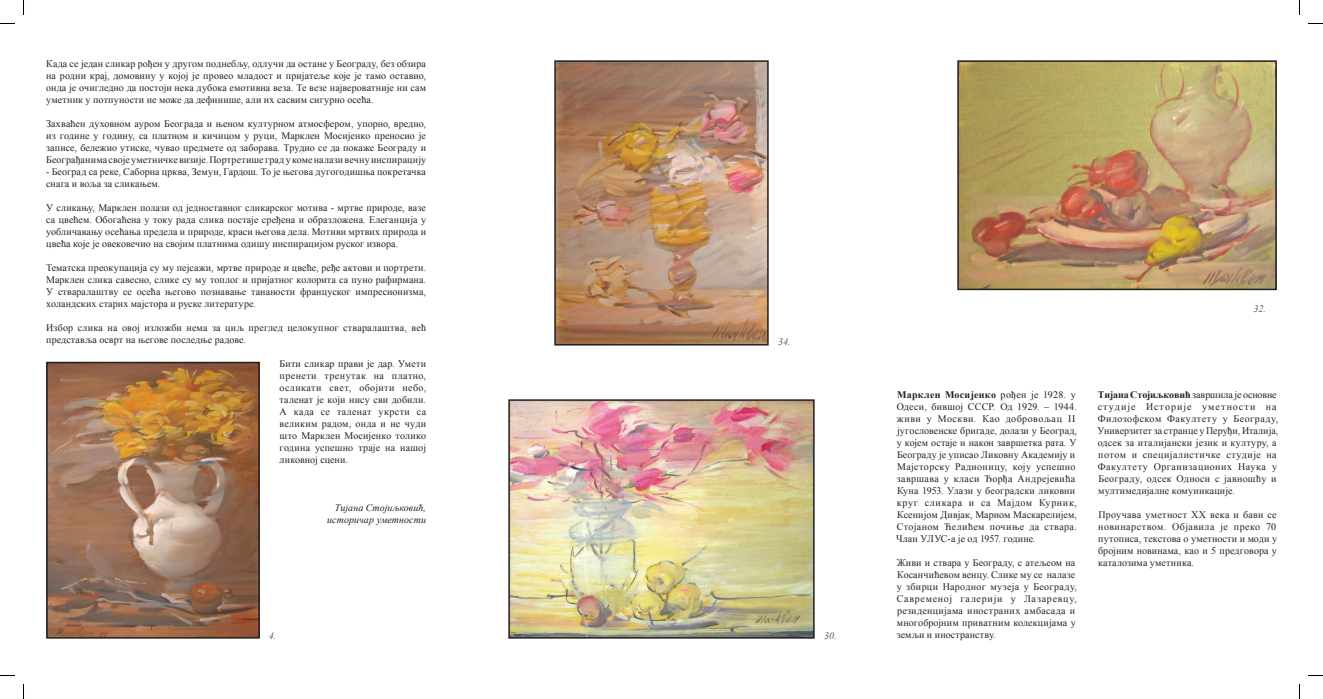
<style>
.page{position:relative;width:1323px;height:699px;background:#fff}
.page>*{position:absolute;margin:0;border:0;box-sizing:border-box;transform-origin:0 0}
.t1{font:10px/12px "Times New Roman";letter-spacing:.02em;color:#231f20;text-align:justify}
.t2{font:italic 10px/12px "Times New Roman";letter-spacing:.005em;color:#231f20;text-align:right}
.t3{font:italic 10px "Times New Roman";color:#57585a}
.s1{font-weight:700}
</style>
<div class="page">
<img style="left:960px;top:63px;width:313px;height:224px">
<div style="left:957px;top:60px;width:319px;height:230px;border:2px solid #231f20"></div>
<img style="left:557px;top:63px;width:208px;height:280px">
<div style="left:554px;top:60px;width:214px;height:286px;border:2px solid #231f20"></div>
<img style="left:49px;top:365px;width:208px;height:271px">
<div style="left:46px;top:362px;width:214px;height:277px;border:2px solid #231f20"></div>
<img style="left:511px;top:402px;width:300px;height:234px">
<div style="left:508px;top:399px;width:306px;height:240px;border:2px solid #231f20"></div>
<svg style="left:0;top:23px;width:15px;height:1px"></svg>
<svg style="left:1308px;top:23px;width:15px;height:1px"></svg>
<svg style="left:0;top:675px;width:15px;height:1px"></svg>
<svg style="left:1308px;top:675px;width:15px;height:1px"></svg>
<svg style="left:23px;top:0;width:1px;height:15px"></svg>
<svg style="left:23px;top:684px;width:1px;height:15px"></svg>
<svg style="left:1299px;top:0;width:1px;height:15px"></svg>
<svg style="left:1299px;top:684px;width:1px;height:15px"></svg>
<p class="t1" style="left:46px;top:58px;width:381px">Када се један сликар рођен у другом поднебљу, одлучи да остане у Београду, без обзира на родни крај, домовину у којој је провео младост и пријатеље које је тамо оставио, онда је очигледно да постоји нека дубока емотивна веза. Те везе највероватније ни сам уметник у потпуности не може да дефинише, али их сасвим сигурно осећа.</p>
<p class="t1" style="left:46px;top:118px;width:381px">Захваћен духовном ауром Београда и њеном културном атмосфером, упорно, вредно, из године у годину, са платном и кичицом у руци, Марклен Мосијенко преносио је записе, бележио утиске, чувао предмете од заборава. Трудио се да покаже Београду и Београђанима своје уметничке визије. Портретише град у коме налази вечну инспирацију</p>
<p class="t1" style="left:46px;top:166px;width:381px">- Београд са реке, Саборна црква, Земун, Гардош. То је његова дугогодишња покретачка снага и воља за сликањем.</p>
<p class="t1" style="left:46px;top:202px;width:381px">У сликању, Марклен полази од једноставног сликарског мотива - мртве природе, вазе са цвећем. Обогаћена у току рада слика постаје сређена и образложена. Елеганција у уобличавању осећања предела и природе, краси његова дела. Мотиви мртвих природа и цвећа које је овековечио на својим платнима одишу инспирацијом руског извора.</p>
<p class="t1" style="left:46px;top:262px;width:381px">Тематска преокупација су му пејсажи, мртве природе и цвеће, ређе актови и портрети.<br>Марклен слика савесно, слике су му топлог и пријатног колорита са пуно рафирмана.<br>У стваралаштву се осећа његово познавање тананости француског импресионизма, холандских старих мајстора и руске литературе.</p>
<p class="t1" style="left:46px;top:322px;width:381px">Избор слика на овој изложби нема за циљ преглед целокупног стваралаштва, већ представља осврт на његове последње радове.</p>
<p class="t1" style="left:280px;top:358px;width:148px">Бити сликар прави је дар. Умети пренети тренутак на платно, осликати свет, обојити небо, таленат је који нису сви добили.<br>А када се таленат укрсти са великим радом, онда и не чуди што Марклен Мосијенко толико година успешно траје на нашој ликовној сцени.</p>
<p class="t2" style="left:327px;top:502px;width:100px">Тијана Стојиљковић, историчар уметности</p>
<p class="t3" style="left:269px;top:628px;width:9px">4.</p>
<p class="t3" style="left:778px;top:335px;width:14px">34.</p>
<p class="t3" style="left:824px;top:628px;width:14px">30.</p>
<p class="t3" style="left:1253px;top:302px;width:14px">32.</p>
<p class="t1" style="left:896px;top:388px;width:182px;text-align:left"><span class="s1">Марклен Мосијенко</span> рођен је 1928. у Одеси, бившој СССР. Од 1929. – 1944. живи у Москви. Као добровољац II југословенске бригаде, долази у Београд, у којем остаје и након завршетка рата. У Београду је уписао Ликовну Академију и Мајсторску Радионицу, коју успешно завршава у класи Ђорђа Андрејевића Куна 1953. Улази у београдски ликовни круг сликара и са Мајдом Курник, Ксенијом Дивјак, Мариом Маскарелијем, Стојаном Ћелићем почиње да ствара.<br>Члан УЛУС-а је од 1957. године.</p>
<p class="t1" style="left:896px;top:556px;width:182px;text-align:left">Живи и ствара у Београду, с атељеом на Косанчићевом венцу. Слике му се налазе у збирци Народног музеја у Београду, Савременој галерији у Лазаревцу, резиденцијама иностраних амбасада и многобројним приватним колекцијама у земљи и иностранству.</p>
<p class="t1" style="left:1097px;top:388px;width:182px;text-align:left"><span class="s1">Тијана Стојиљковић</span> завршила је основне студије Историје уметности на Филозофском Факултету у Београду, Универзитет за странце у Перуђи, Италија, одсек за италијански језик и културу, а потом и специјалистичке студије на Факултету Организационих Наука у Београду, одсек Односи с јавношћу и мултимедијалне комуникације.</p>
<p class="t1" style="left:1098px;top:508px;width:180px">Проучава уметност XX века и бави се новинарством. Објавила је преко 70 путописа, текстова о уметности и моди у бројним новинама, као и 5 предговора у каталозима уметника.</p>
</div>
